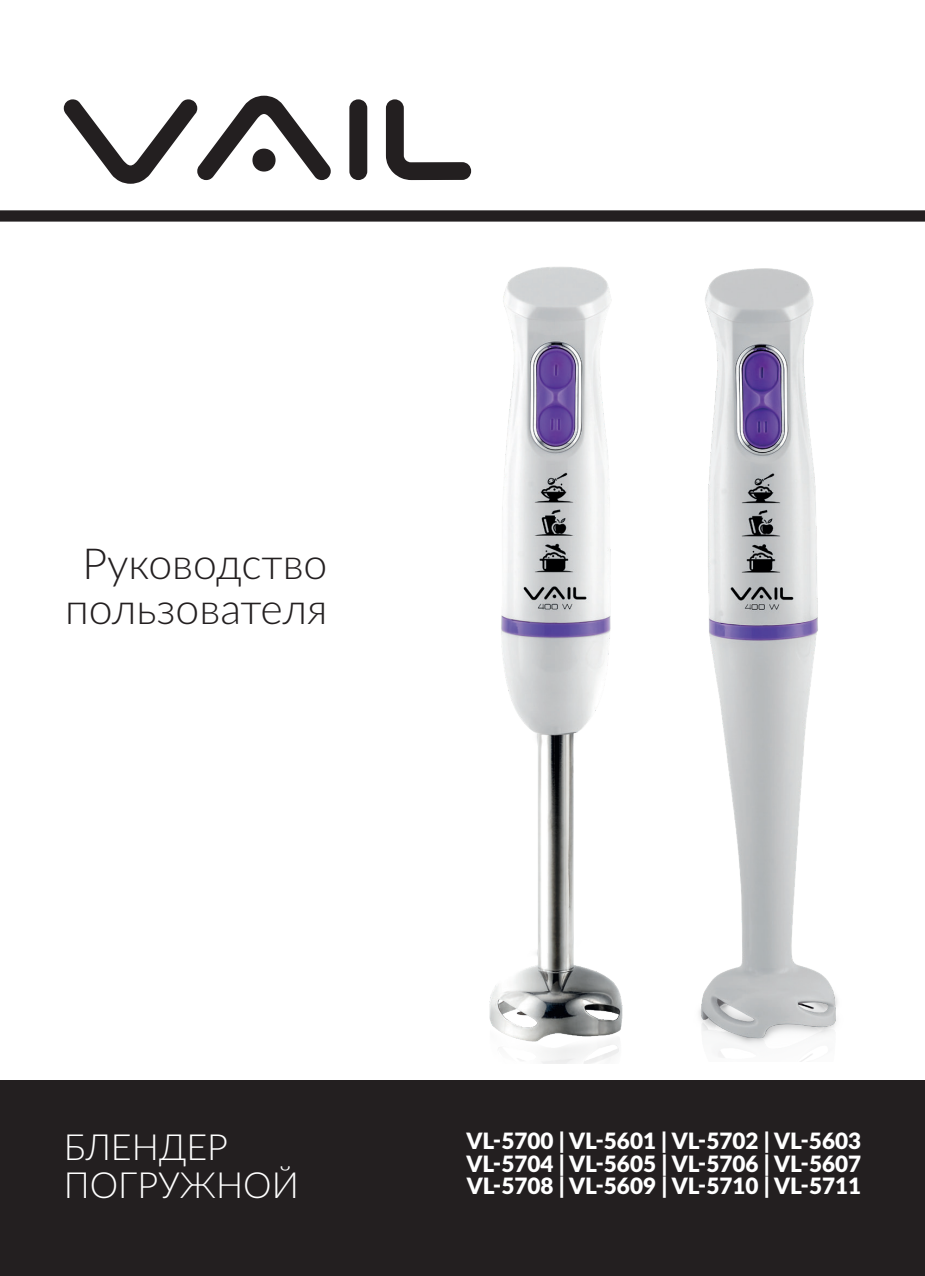
<style>
.page{position:relative;width:925px;height:1276px;background:#fff}
.page>*{position:absolute;margin:0;border:0;box-sizing:border-box;transform-origin:0 0}
.t1{font:300 42.75px/45px "Lato";color:#231f20;text-align:center}
.t2{font:300 36px/38.2px "Lato";color:#fff}
.t3{font:900 22.5px/22.5px "Lato";color:#fff;text-align:justify}
</style>
<div class="page">
<svg style="left:386px;top:99px;width:85px;height:81px"></svg>
<svg style="left:349px;top:99px;width:18px;height:81px"></svg>
<svg style="left:64px;top:96px;width:267px;height:88px"></svg>
<div style="left:0;top:1080px;width:925px;height:196px;background:#231f20"></div>
<div style="left:0;top:210px;width:925px;height:12px;background:#231f20"></div>
<img style="left:699px;top:268px;width:139px;height:794px">
<img style="left:489px;top:267px;width:134px;height:796px">
<h1 class="t1" style="left:65px;top:540px;width:264px">Руководство пользователя</h1>
<h2 class="t2" style="left:64px;top:1126px;width:237px">БЛЕНДЕР<br>ПОГРУЖНОЙ</h2>
<p class="t3" style="left:467px;top:1128px;width:396px">VL-5700 | VL-5601 | VL-5702 | VL-5603<br>VL-5704 | VL-5605 | VL-5706 | VL-5607<br>VL-5708 | VL-5609 | VL-5710 | VL-5711</p>
</div>
